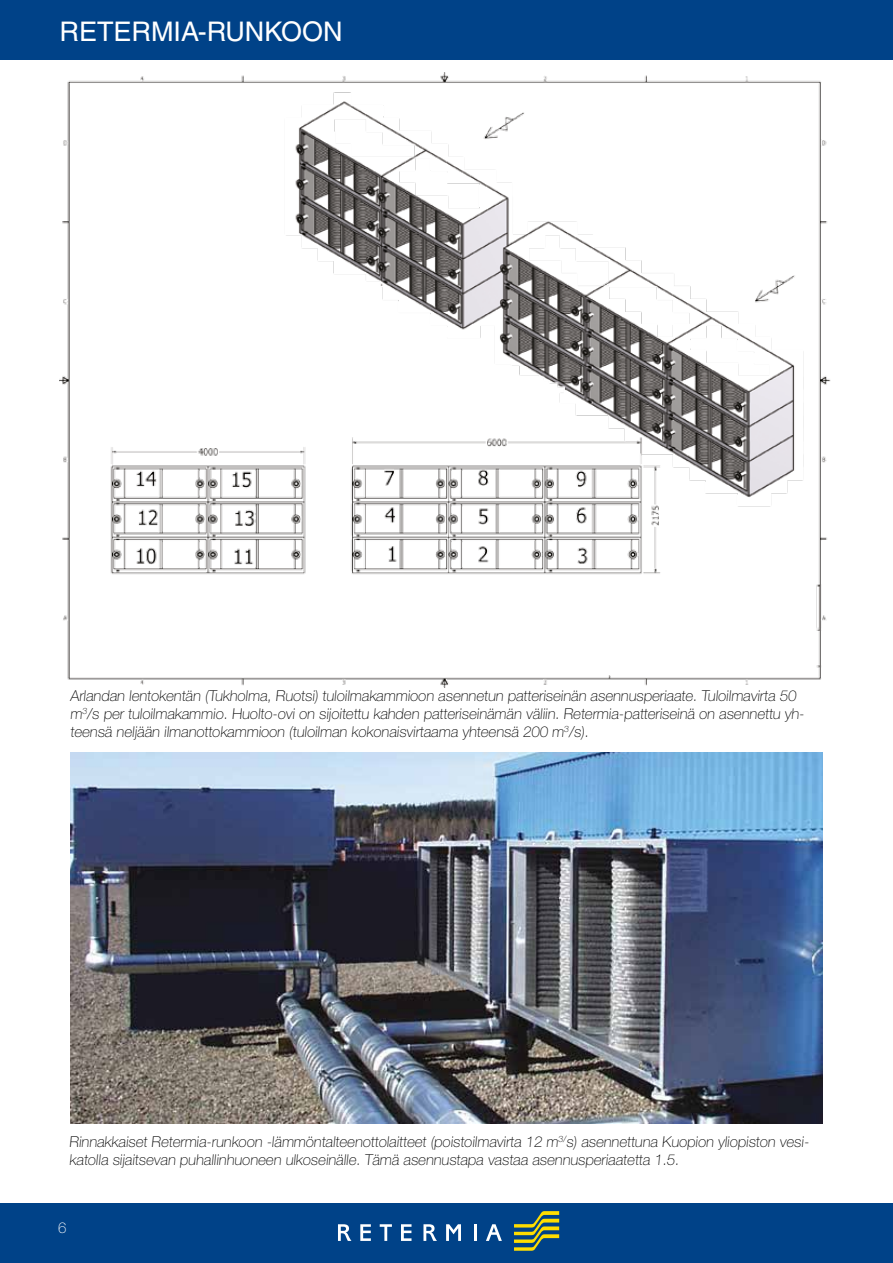
<style>
.page{position:relative;width:893px;height:1263px;background:#fff}
.page>*{position:absolute;margin:0;border:0;box-sizing:border-box;transform-origin:0 0}
.t1{font:27px "Helvetica LT Std";color:#fff}
.t2{font:100 15px/18px "Helvetica Neue LT Std";color:#000}
.t3{font:100 15px "Helvetica Neue LT Std";color:#fff}
</style>
<div class="page">
<div style="left:0;top:1203px;width:893px;height:60px;background:#004288"></div>
<svg style="left:514px;top:1211px;width:45px;height:40px"></svg>
<svg style="left:338px;top:1224px;width:13px;height:17px"></svg>
<svg style="left:360px;top:1224px;width:11px;height:17px"></svg>
<svg style="left:380px;top:1224px;width:12px;height:17px"></svg>
<svg style="left:401px;top:1224px;width:10px;height:17px"></svg>
<svg style="left:423px;top:1224px;width:14px;height:17px"></svg>
<svg style="left:446px;top:1224px;width:15px;height:17px"></svg>
<svg style="left:474px;top:1224px;width:2px;height:17px"></svg>
<svg style="left:486px;top:1224px;width:16px;height:17px"></svg>
<div style="left:0;top:0;width:893px;height:60px;background:#004288"></div>
<img style="left:60px;top:72px;width:771px;height:615px">
<img style="left:70px;top:753px;width:753px;height:371px">
<h1 class="t1" style="left:60px;top:16px;width:284px">RETERMIA-RUNKOON</h1>
<p class="t2" style="left:70px;top:686px;width:737px">Arlandan lentokentän (Tukholma, Ruotsi) tuloilmakammioon asennetun patteriseinän asennusperiaate. Tuloilmavirta 50 m<sup>3</sup>/s per tuloilmakammio. Huolto-ovi on sijoitettu kahden patteriseinämän väliin. Retermia-patteriseinä on asennettu yh&shy;teensä neljään ilmanottokammioon (tuloilman kokonaisvirtaama yhteensä 200 m<sup>3</sup>/s).</p>
<p class="t2" style="left:69px;top:1133px;width:743px">Rinnakkaiset Retermia-runkoon -lämmöntalteenottolaitteet (poistoilmavirta 12 m<sup>3/</sup>s) asennettuna Kuopion yliopiston vesi&shy;katolla sijaitsevan puhallinhuoneen ulkoseinälle. Tämä asennustapa vastaa asennusperiaatetta 1.5.</p>
<p class="t3" style="left:58px;top:1219px;width:10px">6</p>
</div>
